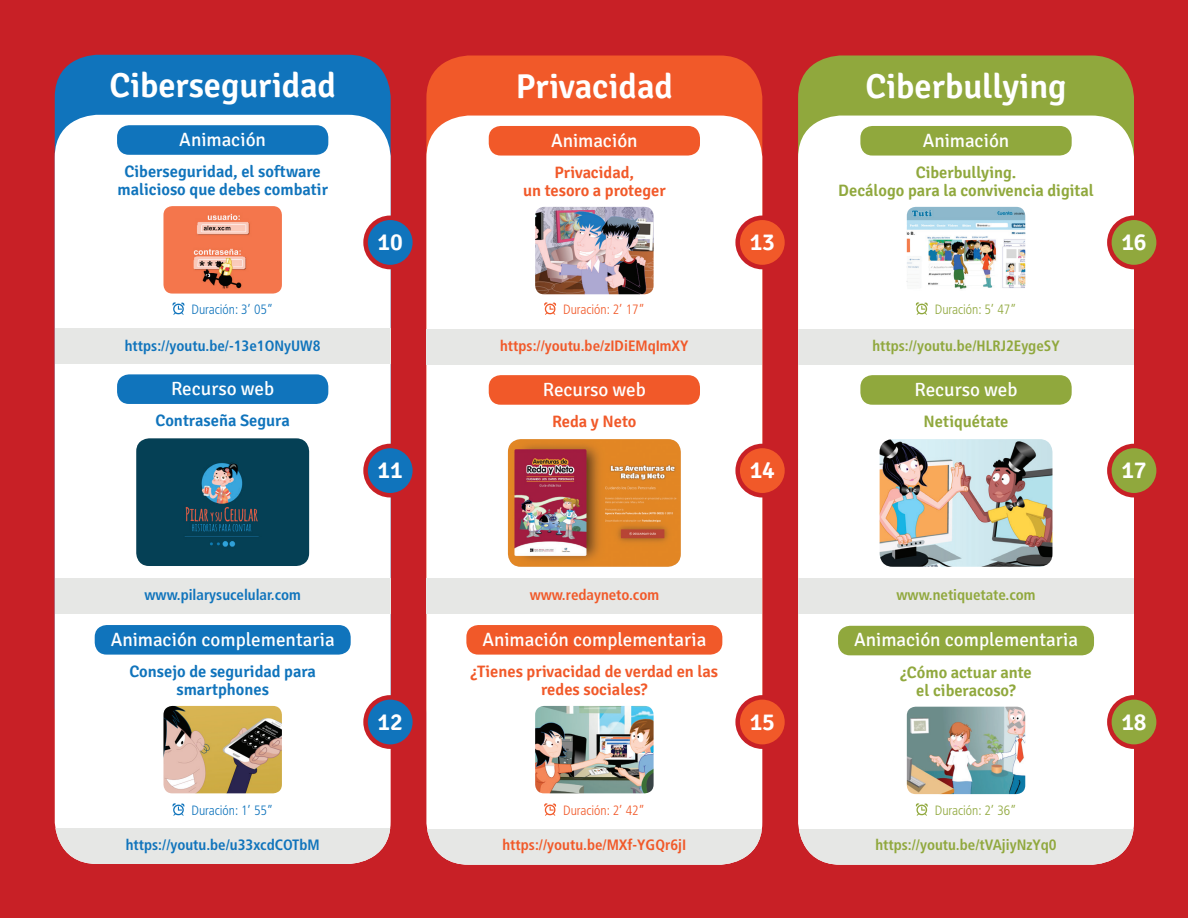
<style>
.page{position:relative;width:1188px;height:918px;background:#c82026}
.page>*{position:absolute;margin:0;border:0;box-sizing:border-box;transform-origin:0 0}
.t1{font:600 34.5px "Signika";color:#fff}
.t2{font:600 24px "Signika";letter-spacing:-.01em;color:#fff}
.t3{font:19.2px "Signika";color:#fff}
.t4{font:600 16.5px/18px "Signika";color:#1074bc;text-align:center}
.t5{font:600 16.5px/18px "Signika";color:#90a83d;text-align:center}
.t6{font:600 16.5px/18px "Signika";color:#f15929;text-align:center}
.t7{font:700 condensed 15px "Frutiger";color:#1074bc}
.t8{font:700 condensed 15px "Frutiger";color:#90a83d}
.t9{font:700 condensed 15px "Frutiger";color:#f15929}
.t10{font:300 condensed 13.5px "Frutiger";color:#1074bc}
.t11{font:300 condensed 13.5px "Frutiger";color:#f15929}
.t12{font:300 condensed 13.5px "Frutiger";color:#90a83d}
</style>
<div class="page">
<div style="left:55px;top:55px;width:336px;height:695px;background:#1074bc;border-radius:43px"></div>
<div style="left:55px;top:115px;width:336px;height:749px;background:#fff;border-radius:43px"></div>
<div style="left:55px;top:828px;width:336px;height:36px;background:#e6e7e5"></div>
<div style="left:117px;top:125px;width:211px;height:30px;background:#1074bc;border-radius:12px"></div>
<div style="left:55px;top:329px;width:336px;height:35px;background:#e6e7e5"></div>
<img style="left:163px;top:206px;width:119px;height:88px">
<div style="left:117px;top:374px;width:211px;height:30px;background:#1074bc;border-radius:12px"></div>
<div style="left:55px;top:578px;width:336px;height:35px;background:#e6e7e5"></div>
<img style="left:136px;top:438px;width:173px;height:128px">
<div style="left:95px;top:625px;width:256px;height:30px;background:#1074bc;border-radius:12px"></div>
<img style="left:163px;top:706px;width:119px;height:87px">
<div style="left:798px;top:56px;width:336px;height:694px;background:#90a83d;border-radius:43px"></div>
<div style="left:798px;top:116px;width:336px;height:749px;background:#fff;border-radius:43px"></div>
<div style="left:798px;top:829px;width:336px;height:36px;background:#e6e7e5"></div>
<div style="left:860px;top:126px;width:212px;height:30px;background:#90a83d;border-radius:12px"></div>
<div style="left:798px;top:329px;width:336px;height:36px;background:#e6e7e5"></div>
<img style="left:907px;top:207px;width:118px;height:83px">
<div style="left:860px;top:375px;width:212px;height:30px;background:#90a83d;border-radius:12px"></div>
<div style="left:798px;top:578px;width:336px;height:36px;background:#e6e7e5"></div>
<img style="left:880px;top:439px;width:172px;height:128px">
<img style="left:907px;top:707px;width:118px;height:87px">
<div style="left:426px;top:56px;width:336px;height:694px;background:#f15929;border-radius:43px"></div>
<div style="left:426px;top:116px;width:336px;height:749px;background:#fff;border-radius:43px"></div>
<div style="left:426px;top:829px;width:336px;height:36px;background:#e6e7e5"></div>
<div style="left:489px;top:126px;width:211px;height:30px;background:#f15929;border-radius:12px"></div>
<div style="left:426px;top:329px;width:336px;height:36px;background:#e6e7e5"></div>
<img style="left:535px;top:207px;width:119px;height:87px">
<div style="left:489px;top:375px;width:211px;height:30px;background:#f15929;border-radius:12px"></div>
<div style="left:426px;top:578px;width:336px;height:36px;background:#e6e7e5"></div>
<img style="left:508px;top:439px;width:173px;height:128px">
<div style="left:366px;top:218px;width:49px;height:49px;background:#1074bc;border-radius:50%"></div>
<div style="left:363px;top:216px;width:54px;height:53px;border:4px solid #c82026;border-radius:50%"></div>
<div style="left:366px;top:446px;width:49px;height:49px;background:#1074bc;border-radius:50%"></div>
<div style="left:363px;top:444px;width:54px;height:53px;border:4px solid #c82026;border-radius:50%"></div>
<div style="left:366px;top:697px;width:49px;height:50px;background:#1074bc;border-radius:50%"></div>
<div style="left:363px;top:695px;width:54px;height:54px;border:4px solid #c82026;border-radius:50%"></div>
<div style="left:738px;top:218px;width:49px;height:49px;background:#f15929;border-radius:50%"></div>
<div style="left:735px;top:216px;width:54px;height:53px;border:4px solid #c82026;border-radius:50%"></div>
<div style="left:738px;top:446px;width:49px;height:49px;background:#f15929;border-radius:50%"></div>
<div style="left:735px;top:444px;width:54px;height:53px;border:4px solid #c82026;border-radius:50%"></div>
<div style="left:738px;top:697px;width:49px;height:50px;background:#f15929;border-radius:50%"></div>
<div style="left:735px;top:695px;width:54px;height:54px;border:4px solid #c82026;border-radius:50%"></div>
<div style="left:1109px;top:218px;width:50px;height:49px;background:#90a83d;border-radius:50%"></div>
<div style="left:1107px;top:216px;width:54px;height:53px;border:4px solid #c82026;border-radius:50%"></div>
<div style="left:1109px;top:446px;width:50px;height:49px;background:#90a83d;border-radius:50%"></div>
<div style="left:1107px;top:444px;width:54px;height:53px;border:4px solid #c82026;border-radius:50%"></div>
<div style="left:1109px;top:697px;width:50px;height:50px;background:#90a83d;border-radius:50%"></div>
<div style="left:1107px;top:695px;width:54px;height:54px;border:4px solid #c82026;border-radius:50%"></div>
<svg style="left:172px;top:302px;width:13px;height:13px"></svg>
<svg style="left:172px;top:803px;width:13px;height:13px"></svg>
<svg style="left:544px;top:803px;width:12px;height:13px"></svg>
<div style="left:466px;top:625px;width:256px;height:30px;background:#f15929;border-radius:12px"></div>
<div style="left:838px;top:626px;width:256px;height:29px;background:#90a83d;border-radius:12px"></div>
<svg style="left:544px;top:302px;width:12px;height:13px"></svg>
<svg style="left:916px;top:302px;width:12px;height:13px"></svg>
<svg style="left:916px;top:803px;width:12px;height:13px"></svg>
<img style="left:535px;top:706px;width:119px;height:87px">
<h1 class="t1" style="left:110px;top:65px;width:228px">Ciberseguridad</h1>
<p class="t3" style="left:179px;top:128px;width:88px">Animación</p>
<p class="t4" style="left:117px;top:163px;width:212px">Ciberseguridad, el software malicioso que debes combatir</p>
<p class="t10" style="left:192px;top:302px;width:83px">Duración: 3’ 05”</p>
<p class="t7" style="left:125px;top:337px;width:197px">https://youtu.be/-13e1ONyUW8</p>
<p class="t3" style="left:171px;top:378px;width:104px">Recurso web</p>
<p class="t4" style="left:155px;top:412px;width:136px">Contraseña Segura</p>
<p class="t2" style="left:378px;top:228px;width:27px">10</p>
<p class="t2" style="left:378px;top:456px;width:27px">11</p>
<p class="t7" style="left:144px;top:586px;width:158px">www.pilarysucelular.com</p>
<p class="t3" style="left:111px;top:628px;width:226px">Animación complementaria</p>
<p class="t4" style="left:129px;top:663px;width:188px">Consejo de seguridad para smartphones</p>
<p class="t10" style="left:192px;top:803px;width:83px">Duración: 1’ 55”</p>
<p class="t7" style="left:126px;top:836px;width:195px">https://youtu.be/u33xcdCOTbM</p>
<p class="t2" style="left:378px;top:708px;width:27px">12</p>
<h1 class="t1" style="left:516px;top:66px;width:158px">Privacidad</h1>
<p class="t3" style="left:551px;top:129px;width:88px">Animación</p>
<p class="t6" style="left:523px;top:164px;width:144px">Privacidad,<br>un tesoro a proteger</p>
<p class="t2" style="left:750px;top:228px;width:27px">13</p>
<h1 class="t1" style="left:866px;top:66px;width:202px">Ciberbullying</h1>
<p class="t3" style="left:923px;top:129px;width:88px">Animación</p>
<p class="t5" style="left:838px;top:164px;width:257px">Ciberbullying.<br>Decálogo para la convivencia digital</p>
<p class="t11" style="left:563px;top:302px;width:83px">Duración: 2’ 17”</p>
<p class="t12" style="left:935px;top:302px;width:83px">Duración: 5’ 47”</p>
<p class="t9" style="left:500px;top:337px;width:190px">https://youtu.be/zIDiEMqImXY</p>
<p class="t3" style="left:543px;top:378px;width:104px">Recurso web</p>
<p class="t6" style="left:552px;top:413px;width:86px">Reda y Neto</p>
<p class="t2" style="left:750px;top:456px;width:27px">14</p>
<p class="t8" style="left:872px;top:337px;width:189px">https://youtu.be/HLRJ2EygeSY</p>
<p class="t3" style="left:915px;top:378px;width:104px">Recurso web</p>
<p class="t5" style="left:924px;top:413px;width:86px">Netiquétate</p>
<p class="t2" style="left:1121px;top:228px;width:27px">16</p>
<p class="t2" style="left:1121px;top:456px;width:27px">17</p>
<p class="t9" style="left:530px;top:586px;width:131px">www.redayneto.com</p>
<p class="t8" style="left:897px;top:586px;width:141px">www.netiquetate.com</p>
<p class="t3" style="left:482px;top:628px;width:226px">Animación complementaria</p>
<p class="t3" style="left:854px;top:629px;width:226px">Animación complementaria</p>
<p class="t6" style="left:471px;top:663px;width:249px">¿Tienes privacidad de verdad en las redes sociales?</p>
<p class="t5" style="left:900px;top:663px;width:133px">¿Cómo actuar ante el ciberacoso?</p>
<p class="t2" style="left:750px;top:708px;width:27px">15</p>
<p class="t11" style="left:563px;top:803px;width:83px">Duración: 2’ 42”</p>
<p class="t12" style="left:935px;top:803px;width:83px">Duración: 2’ 36”</p>
<p class="t9" style="left:503px;top:836px;width:185px">https://youtu.be/MXf-YGQr6jI</p>
<p class="t8" style="left:875px;top:836px;width:183px">https://youtu.be/tVAjiyNzYq0</p>
<p class="t2" style="left:1121px;top:708px;width:27px">18</p>
</div>
